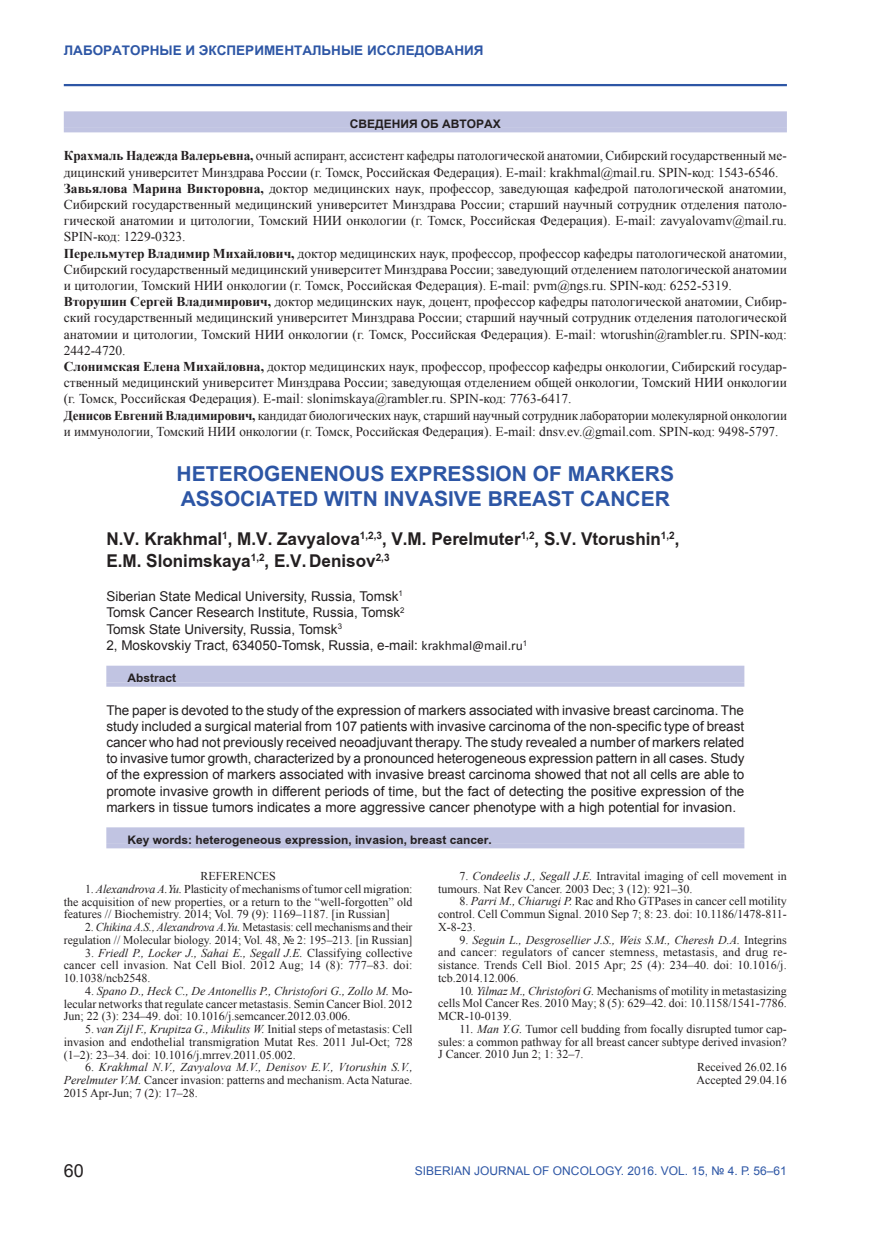
<style>
.page{position:relative;width:872px;height:1234px;background:#fff}
.page>*{position:absolute;margin:0;border:0;box-sizing:border-box;transform-origin:0 0}
.t1{font:700 21px "Arial";color:#2d56a5}
.t2{font:700 18px/21.6px "Arial";color:#231f20;scale:.95 1}
.t3{font:18px "Arial";color:#231f20}
.t4{font:13.5px/16.2px "Times New Roman";color:#231f20}
.t5{font:13.5px/16.2px "Arial";color:#231f20}
.t6{font:700 13.5px "Arial";color:#2d56a5}
.t7{font:12px/12.8px "Times New Roman";color:#231f20;text-align:justify}
.t8{font:700 12px "Arial";color:#231f20}
.t9{font:12px "Arial";color:#2d56a5}
.s1{font-weight:700}
.s2{font-family:"Calibri"}
.s3{font-style:italic}
</style>
<div class="page">
<hr style="left:64px;top:84px;width:723px;height:2px;background:#2d56a5">
<div style="left:64px;top:111px;width:723px;height:17px;background:#c1c4e2"></div>
<hr style="left:64px;top:128px;width:723px;height:4px;background:#c1c4e2">
<div style="left:106px;top:665px;width:638px;height:17px;background:#c1c4e2"></div>
<hr style="left:106px;top:682px;width:638px;height:4px;background:#c1c4e2">
<div style="left:106px;top:827px;width:638px;height:16px;background:#c1c4e2"></div>
<div style="left:106px;top:843px;width:638px;height:5px;background:#c1c4e2"></div>
<p class="t6" style="left:64px;top:43px;width:49px">ЛАБОРАТ</p>
<p class="t6" style="left:130px;top:43px;width:22px">ОРНЫ</p>
<p class="t6" style="left:173px;top:43px;width:122px">Е И ЭКСПЕРИМЕНТА</p>
<p class="t6" style="left:312px;top:43px;width:21px">ЛЬНЫ</p>
<p class="t6" style="left:354px;top:43px;width:91px">Е ИССЛЕДОВАН</p>
<p class="t6" style="left:464px;top:43px;width:20px">ИЯ</p>
<p class="t8" style="left:350px;top:117px;width:27px">Сведе</p>
<p class="t8" style="left:392px;top:117px;width:111px">ния о б авто рах</p>
<p class="t4" style="left:64px;top:147px;width:725px"><span class="s1">Крахмаль Надежда Валерьевна,</span> очный аспирант, ассистент кафедры патологической анатомии, Сибирский государственный ме&shy;дицинский университет Минздрава России (г. Томск, Российская Федерация). E-mail: krakhmal@mail.ru. SPIN-код: 1543-6546.<br><span class="s1">Завьялова Марина Викторовна,</span> доктор медицинских наук, профессор, заведующая кафедрой патологической анатомии, Сибирский государственный медицинский университет Минздрава России; старший научный сотрудник отделения патоло&shy;гической анатомии и цитологии, Томский НИИ онкологии (г. Томск, Российская Федерация). E-mail: zavyalovamv@mail.ru.<br>SPIN-код: 1229-0323.<br><span class="s1">Перельмутер Владимир Михайлович,</span> доктор медицинских наук, профессор, профессор кафедры патологической анатомии, Сибирский государственный медицинский университет Минздрава России; заведующий отделением патологической анатомии и цитологии, Томский НИИ онкологии (г. Томск, Российская Федерация). E-mail: pvm@ngs.ru. SPIN-код: 6252-5319.<br><span class="s1">Вторушин Сергей Владимирович,</span> доктор медицинских наук, доцент, профессор кафедры патологической анатомии, Сибир&shy;ский государственный медицинский университет Минздрава России; старший научный сотрудник отделения патологической анатомии и цитологии, Томский НИИ онкологии (г. Томск, Российская Федерация). E-mail: wtorushin@rambler.ru. SPIN-код:<br>2442-4720.<br><span class="s1">Слонимская Елена Михайловна,</span> доктор медицинских наук, профессор, профессор кафедры онкологии, Сибирский государ&shy;ственный медицинский университет Минздрава России; заведующая отделением общей онкологии, Томский НИИ онкологии (г. Томск, Российская Федерация). E-mail: slonimskaya@rambler.ru. SPIN-код: 7763-6417.<br><span class="s1">Денисов Евгений Владимирович,</span> кандидат биологических наук, старший научный сотрудник лаборатории молекулярной онкологии и иммунологии, Томский НИИ онкологии (г. Томск, Российская Федерация). E-mail: dnsv.ev.@gmail.com. SPIN-код: 9498-5797.</p>
<h1 class="t1" style="left:177px;top:462px;width:31px">HETEROGENENOUS</h1>
<h1 class="t1" style="left:390px;top:462px;width:15px">EXPRESSION</h1>
<h1 class="t1" style="left:533px;top:462px;width:52px">OF MAR</h1>
<h1 class="t1" style="left:615px;top:462px;width:30px">KERS</h1>
<h1 class="t1" style="left:181px;top:487px;width:15px">ASSOCIATED</h1>
<h1 class="t1" style="left:324px;top:487px;width:14px">WITN</h1>
<h1 class="t1" style="left:384px;top:487px;width:13px">INVASIVE</h1>
<h1 class="t1" style="left:488px;top:487px;width:16px">BREAST</h1>
<h1 class="t1" style="left:580px;top:487px;width:16px">CANCER</h1>
<h2 class="t2" style="left:106px;top:528px;width:605px">N.V. Krakhmal<sup>1</sup>, M.V. Zavyalova<sup>1,2,3</sup>, V.M. Perelmuter<sup>1,2</sup>, S.V. Vtorushin<sup>1,2</sup>,<br>E.M. Slonimskaya<sup>1,2</sup>, E.V. Denisov<sup>2,3</sup></h2>
<p class="t5" style="left:106px;top:587px;width:422px">Siberian State Medical University, Russia, Tomsk<sup>1<br></sup>Tomsk Cancer Research Institute, Russia, Tomsk<sup>2<br></sup>Tomsk State University, Russia, Tomsk<sup>3<br></sup>2, Moskovskiy Tract, 634050-Tomsk, Russia, e-mail: <span class="s2">krakhmal@mail.ru</span><sup>1</sup></p>
<p class="t8" style="left:128px;top:671px;width:50px">Abstract</p>
<p class="t5" style="left:106px;top:701px;width:639px;text-align:justify">The paper is devoted to the study of the expression of markers associated with invasive breast carcinoma. The study included a surgical material from 107 patients with invasive carcinoma of the non-specific type of breast cancer who had not previously received neoadjuvant therapy. The study revealed a number of markers related to invasive tumor growth, characterized by a pronounced heterogeneous expression pattern in all cases. Study of the expression of markers associated with invasive breast carcinoma showed that not all cells are able to promote invasive growth in different periods of time, but the fact of detecting the positive expression of the markers in tissue tumors indicates a more aggressive cancer phenotype with a high potential for invasion.</p>
<p class="t8" style="left:128px;top:833px;width:365px">Key words: heterogeneous expression, invasion, breast cancer.</p>
<p class="t7" style="left:200px;top:869px;width:77px">REFERENCES</p>
<p class="t7" style="left:64px;top:882px;width:350px;text-indent:21px">1. <span class="s3">Alexandrova А.Yu.</span> Plasticity of mechanisms of tumor cell migration: the acquisition of new properties, or a return to the “well-forgotten” old features // Biochemistry. 2014; Vol. 79 (9): 1169–1187. [in Russian]</p>
<p class="t7" style="left:64px;top:920px;width:350px;text-align:right">2. <span class="s3">Chikina A.S., Alexandrova А.Yu.</span> Metastasis: cell mechanisms and their regulation // Molecular biology. 2014; Vol. 48, № 2: 195–213. [in Russian]</p>
<p class="t7" style="left:64px;top:945px;width:350px;text-indent:21px">3. <span class="s3">Friedl P., Locker J., Sahai E., Segall J.E.</span> Classifying collective cancer cell invasion. Nat Cell Biol. 2012 Aug; 14 (8): 777–83. doi:<br>10.1038/ncb2548.</p>
<p class="t7" style="left:64px;top:983px;width:350px;text-indent:21px">4. <span class="s3">Spano D., Heck C., De Antonellis P., Christofori G., Zollo M.</span> Mo&shy;lecular networks that regulate cancer metastasis. Semin Cancer Biol. 2012<br>Jun; 22 (3): 234–49. doi: 10.1016/j.semcancer.2012.03.006.</p>
<p class="t7" style="left:64px;top:1022px;width:350px;text-indent:21px">5. <span class="s3">van Zijl F., Krupitza G., Mikulits W.</span> Initial steps of metastasis: Cell invasion and endothelial transmigration Mutat Res. 2011 Jul-Oct; 728 (1–2): 23–34. doi: 10.1016/j.mrrev.2011.05.002.</p>
<p class="t7" style="left:64px;top:1060px;width:350px;text-indent:21px">6. <span class="s3">Krakhmal N.V., Zavyalova M.V., Denisov E.V., Vtorushin S.V., Perelmuter V.M.</span> Cancer invasion: patterns and mechanism. Acta Naturae.<br>2015 Apr-Jun; 7 (2): 17–28.</p>
<p class="t7" style="left:438px;top:869px;width:350px;text-indent:21px">7. <span class="s3">Condeelis J., Segall J.E.</span> Intravital imaging of cell movement in tumours. Nat Rev Cancer. 2003 Dec; 3 (12): 921–30.</p>
<p class="t7" style="left:438px;top:894px;width:350px;text-indent:21px">8. <span class="s3">Parri M., Chiarugi P.</span> Rac and Rho GTPases in cancer cell motility control. Cell Commun Signal. 2010 Sep 7; 8: 23. doi: 10.1186/1478-811- X-8-23.</p>
<p class="t7" style="left:438px;top:932px;width:350px;text-indent:21px">9. <span class="s3">Seguin L., Desgrosellier J.S., Weis S.M., Cheresh D.A.</span> Integrins and cancer: regulators of cancer stemness, metastasis, and drug re&shy;sistance. Trends Cell Biol. 2015 Apr; 25 (4): 234–40. doi: 10.1016/j. tcb.2014.12.006.</p>
<p class="t7" style="left:438px;top:983px;width:350px;text-indent:21px">10<span class="s3">. Yilmaz M., Christofori G.</span> Mechanisms of motility in metastasizing cells Mol Cancer Res. 2010 May; 8 (5): 629–42. doi: 10.1158/1541-7786.<br>MCR-10-0139.</p>
<p class="t7" style="left:459px;top:1022px;width:329px">11<span class="s3">. Man Y.G.</span> Tumor cell budding from focally disrupted tumor cap-</p>
<p class="t7" style="left:438px;top:1034px;width:350px">sules: a common pathway for all breast cancer subtype derived invasion?</p>
<p class="t7" style="left:438px;top:1047px;width:147px">J Cancer. 2010 Jun 2; 1: 32–7.</p>
<p class="t7" style="left:697px;top:1060px;width:91px">Received 26.02.16</p>
<p class="t7" style="left:696px;top:1073px;width:92px">Accepted 29.04.16</p>
<h2 class="t3" style="left:64px;top:1158px;width:22px">60</h2>
<p class="t9" style="left:415px;top:1162px;width:374px">SIBERIAN JOURNAL OF ONCOLOGY. 2016. VOL. 15, № 4. Р. 56–61</p>
</div>
